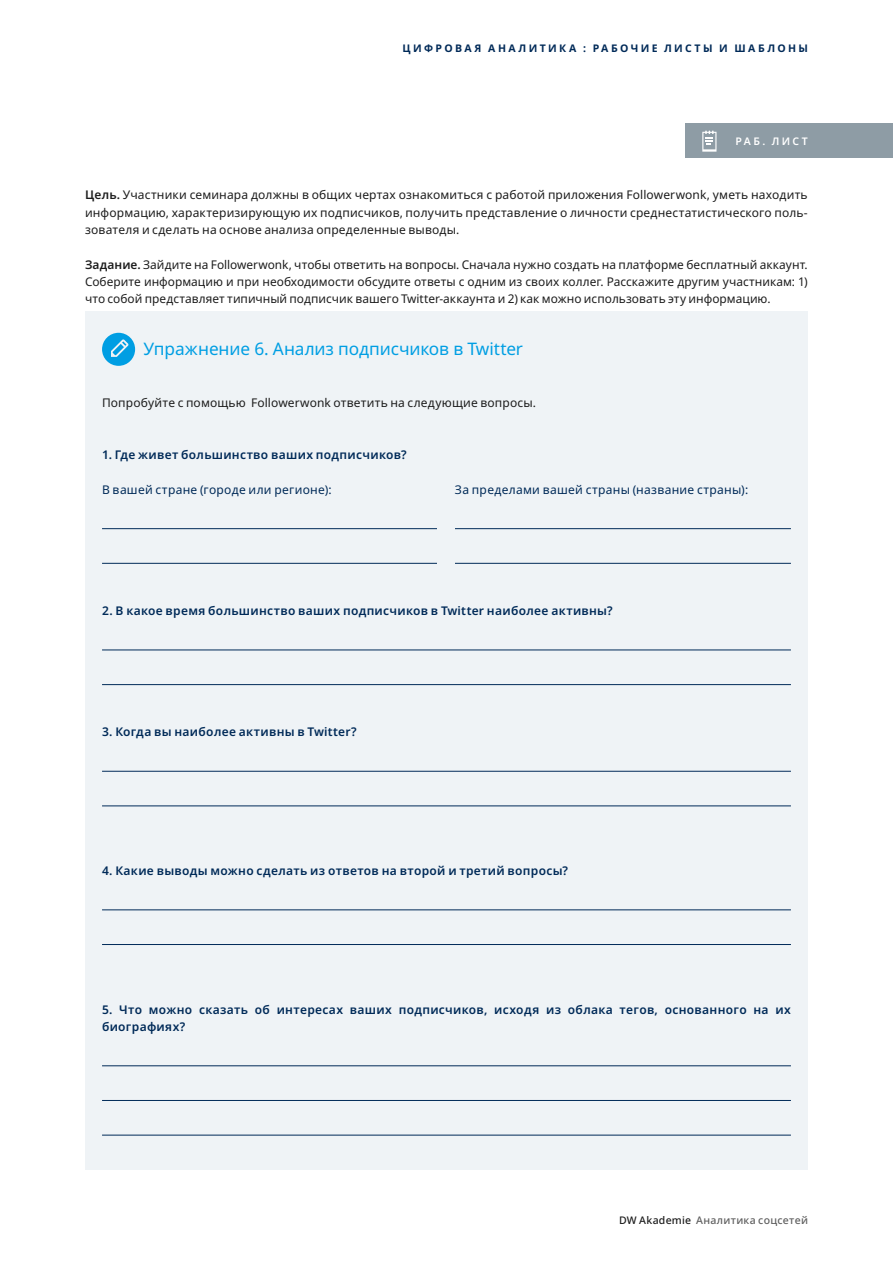
<style>
.page{position:relative;width:893px;height:1263px;background:#fff}
.page>*{position:absolute;margin:0;border:0;box-sizing:border-box;transform-origin:0 0}
.t1{font:17.25px "Noto Sans";letter-spacing:-.005em;color:#009ee3}
.t2{font:12px/17.4px "Noto Sans";letter-spacing:.01em;color:#1c1c1c;text-align:justify}
.t3{font:600 12px/17.4px "Noto Sans";letter-spacing:.025em;color:#002a58}
.t4{font:12px "Noto Sans";letter-spacing:.02em;color:#002a58}
.t5{font:700 10.5px "Noto Sans";letter-spacing:.225em;color:#002a58}
.t6{font:500 10.5px "Noto Sans";letter-spacing:.025em;color:#5e5e5e}
.t7{font:600 10.5px "Noto Sans";letter-spacing:.22em;color:#fff}
.s1{font-weight:600}
.s2{color:#1c1c1c}
</style>
<div class="page">
<div style="left:686px;top:123px;width:207px;height:35px;background:#8e9ca5"></div>
<svg style="left:702px;top:131px;width:14px;height:21px"></svg>
<div style="left:85px;top:311px;width:723px;height:858px;background:#eff3f6"></div>
<hr style="left:102px;top:528px;width:689px;height:1px;background:#002a58">
<hr style="left:102px;top:563px;width:689px;height:1px;background:#002a58">
<hr style="left:102px;top:650px;width:689px;height:1px;background:#002a58">
<hr style="left:102px;top:684px;width:689px;height:1px;background:#002a58">
<hr style="left:102px;top:771px;width:689px;height:1px;background:#002a58">
<hr style="left:102px;top:806px;width:689px;height:1px;background:#002a58">
<hr style="left:102px;top:909px;width:689px;height:1px;background:#002a58">
<hr style="left:102px;top:944px;width:689px;height:1px;background:#002a58">
<hr style="left:102px;top:1065px;width:689px;height:1px;background:#002a58">
<hr style="left:102px;top:1100px;width:689px;height:1px;background:#002a58">
<hr style="left:102px;top:1135px;width:689px;height:1px;background:#002a58">
<svg style="left:102px;top:333px;width:33px;height:33px"></svg>
<div style="left:438px;top:499px;width:17px;height:85px;background:#eff3f6"></div>
<p class="t5" style="left:403px;top:41px;width:407px">ЦИФРОВАЯ АНАЛИТИКА : РАБОЧИЕ ЛИСТЫ И ШАБЛОНЫ</p>
<p class="t7" style="left:735px;top:134px;width:74px">РАБ . ЛИСТ</p>
<p class="t2" style="left:85px;top:186px;width:724px"><span class="s1">Цель.</span> Участники семинара должны в общих чертах ознакомиться с работой приложения Followerwonk, уметь находить информацию, характеризирующую их подписчиков, получить представление о личности среднестатистического поль&shy;зователя и сделать на основе анализа определенные выводы.</p>
<p class="t2" style="left:85px;top:256px;width:724px"><span class="s1">Задание.</span> Зайдите на Followerwonk, чтобы ответить на вопросы. Сначала нужно создать на платформе бесплатный аккаунт.<br>Соберите информацию и при необходимости обсудите ответы с одним из своих коллег. Расскажите другим участникам: 1) что собой представляет типичный подписчик вашего Twitter-аккаунта и 2) как можно использовать эту информацию.</p>
<h1 class="t1" style="left:144px;top:337px;width:381px">Упражнение 6. Анализ подписчиков в Twitter</h1>
<p class="t2" style="left:102px;top:394px;width:435px">Попробуйте с помощью Followerwonk ответить на следующие вопросы.</p>
<p class="t3" style="left:102px;top:446px;width:306px">1. Где живет большинство ваших подписчиков?</p>
<p class="t4" style="left:102px;top:481px;width:231px">В вашей стране (городе или регионе):</p>
<p class="t4" style="left:455px;top:481px;width:295px">За пределами вашей страны (название страны):</p>
<p class="t3" style="left:102px;top:602px;width:512px">2. В какое время большинство ваших подписчиков в Twitter наиболее активны?</p>
<p class="t3" style="left:102px;top:724px;width:256px">3. Когда вы наиболее активны в Twitter?</p>
<p class="t3" style="left:102px;top:862px;width:468px">4. Какие выводы можно сделать из ответов на второй и третий вопросы?</p>
<p class="t3" style="left:102px;top:1001px;width:690px">5. Что можно сказать об интересах ваших подписчиков, исходя из облака тегов, основанного на их биографиях?</p>
<p class="t6" style="left:619px;top:1213px;width:191px"><span class="s2">DW Akademie</span> Аналитика соцсетей</p>
</div>
